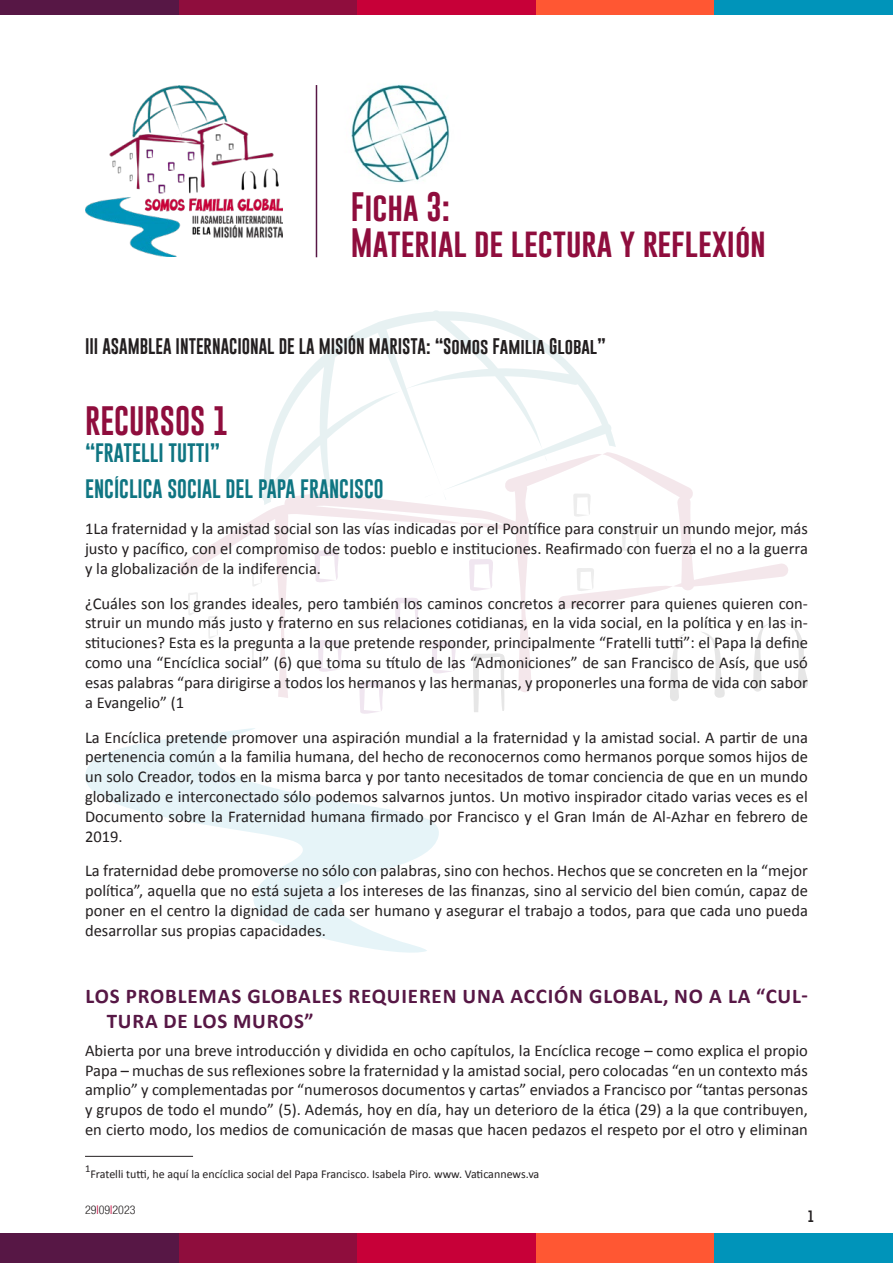
<style>
.page{position:relative;width:893px;height:1263px;background:#fff}
.page>*{position:absolute;margin:0;border:0;box-sizing:border-box;transform-origin:0 0}
.TIT_1{font:30px "Gobold";color:#8f0d3d}
.SOTTOTITOLO{font:700 21px/25.2px "Calibri";letter-spacing:.04em;color:#571745}
.TIT_3{font:19.5px "Gobold";color:#0f7582}
.Normal__Web{font:16.5px/19.8px "Calibri";color:#231f20;text-align:justify}
.TIT_3-2{font:16.5px "Gobold";color:#231f20}
.t1{font:12px "Calibri";color:#231f20}
.t2{font:300 condensed 12px "Helvetica Neue";color:#231f20}
.t3{font:12px "Gobold";color:#231f20}
.t4{font:10.5px "Calibri";color:#231f20}
.s1{color:#c70038}
</style>
<div class="page">
<svg style="left:474px;top:698px;width:30px;height:14px"></svg>
<svg style="left:670px;top:623px;width:138px;height:78px"></svg>
<svg style="left:360px;top:698px;width:23px;height:16px"></svg>
<svg style="left:177px;top:454px;width:612px;height:244px"></svg>
<svg style="left:261px;top:310px;width:355px;height:195px"></svg>
<svg style="left:85px;top:728px;width:354px;height:225px"></svg>
<div style="left:179px;top:1234px;width:178px;height:29px;background:#8f0d3d"></div>
<div style="left:179px;top:0;width:178px;height:15px;background:#8f0d3d"></div>
<div style="left:357px;top:1234px;width:179px;height:29px;background:#c70038"></div>
<div style="left:357px;top:0;width:179px;height:15px;background:#c70038"></div>
<div style="left:536px;top:1234px;width:178px;height:29px;background:#ff5733"></div>
<div style="left:536px;top:0;width:178px;height:15px;background:#ff5733"></div>
<div style="left:714px;top:1234px;width:179px;height:29px;background:#0094ba"></div>
<div style="left:714px;top:0;width:179px;height:15px;background:#0094ba"></div>
<div style="left:0;top:1234px;width:179px;height:29px;background:#571745"></div>
<div style="left:0;top:0;width:179px;height:15px;background:#571745"></div>
<hr style="left:85px;top:1156px;width:108px;height:1px;background:#231f20">
<img style="left:85px;top:86px;width:197px;height:171px">
<hr style="left:316px;top:85px;width:1px;height:172px;background:#571745">
<img style="left:351px;top:84px;width:99px;height:99px">
<p class="TIT_1" style="left:351px;top:187px;width:101px">Ficha 3:</p>
<p class="TIT_1" style="left:351px;top:223px;width:416px">Material de lectura y reflexión</p>
<p class="TIT_3-2" style="left:85px;top:335px;width:522px">III ASAMBLEA INTERNACIONAL DE LA MISIÓN MARISTA: “Somos Familia Global”</p>
<p class="TIT_1" style="left:85px;top:401px;width:145px">RECURSOS 1</p>
<p class="TIT_3" style="left:85px;top:440px;width:137px">“FRATELLI TUTTI”</p>
<p class="TIT_3" style="left:85px;top:477px;width:300px">ENCÍCLICA SOCIAL DEL PAPA FRANCISCO</p>
<p class="Normal__Web" style="left:85px;top:518px;width:724px">1La fraternidad y la amistad social son las vías indicadas por el Pontífice para construir un mundo mejor, más justo y pacífico, con el compromiso de todos: pueblo e instituciones. Reafirmado con fuerza el no a la guerra y la globalización de la indiferencia.</p>
<p class="Normal__Web" style="left:85px;top:593px;width:724px">¿Cuáles son los grandes ideales, pero también los caminos concretos a recorrer para quienes quieren con&shy;struir un mundo más justo y fraterno en sus relaciones cotidianas, en la vida social, en la política y en las in&shy;stituciones? Esta es la pregunta a la que pretende responder, principalmente “Fratelli tutti”: el Papa la define como una “Encíclica social” (6) que toma su título de las “Admoniciones” de san Francisco de Asís, que usó esas palabras “para dirigirse a todos los hermanos y las hermanas, y proponerles una forma de vida con sabor a Evangelio” (1</p>
<p class="Normal__Web" style="left:85px;top:727px;width:724px">La Encíclica pretende promover una aspiración mundial a la fraternidad y la amistad social. A partir de una pertenencia común a la familia humana, del hecho de reconocernos como hermanos porque somos hijos de un solo Creador, todos en la misma barca y por tanto necesitados de tomar conciencia de que en un mundo globalizado e interconectado sólo podemos salvarnos juntos. Un motivo inspirador citado varias veces es el Documento sobre la Fraternidad humana firmado por Francisco y el Gran Imán de Al-Azhar en febrero de 2019.</p>
<p class="Normal__Web" style="left:85px;top:860px;width:724px">La fraternidad debe promoverse no sólo con palabras, sino con hechos. Hechos que se concreten en la “mejor política”, aquella que no está sujeta a los intereses de las finanzas, sino al servicio del bien común, capaz de poner en el centro la dignidad de cada ser humano y asegurar el trabajo a todos, para que cada uno pueda desarrollar sus propias capacidades.</p>
<p class="SOTTOTITOLO" style="left:107px;top:983px;width:703px;text-indent:-21px">LOS PROBLEMAS GLOBALES REQUIEREN UNA ACCIÓN GLOBAL, NO A LA “CUL-<br>TURA DE LOS MUROS”</p>
<p class="Normal__Web" style="left:85px;top:1040px;width:724px">Abierta por una breve introducción y dividida en ocho capítulos, la Encíclica recoge – como explica el propio Papa – muchas de sus reflexiones sobre la fraternidad y la amistad social, pero colocadas “en un contexto más amplio” y complementadas por “numerosos documentos y cartas” enviados a Francisco por “tantas personas y grupos de todo el mundo” (5). Además, hoy en día, hay un deterioro de la ética (29) a la que contribuyen, en cierto modo, los medios de comunicación de masas que hacen pedazos el respeto por el otro y eliminan</p>
<p class="t4" style="left:85px;top:1161px;width:7px">1</p>
<p class="t1" style="left:90px;top:1165px;width:450px">Fratelli tutti, he aquí la encíclica social del Papa Francisco. Isabela Piro. www. Vaticannews.va</p>
<p class="t2" style="left:85px;top:1202px;width:52px">29<span class="s1">I</span>09<span class="s1">I</span>2023</p>
<p class="t3" style="left:808px;top:1209px;width:8px">1</p>
</div>
